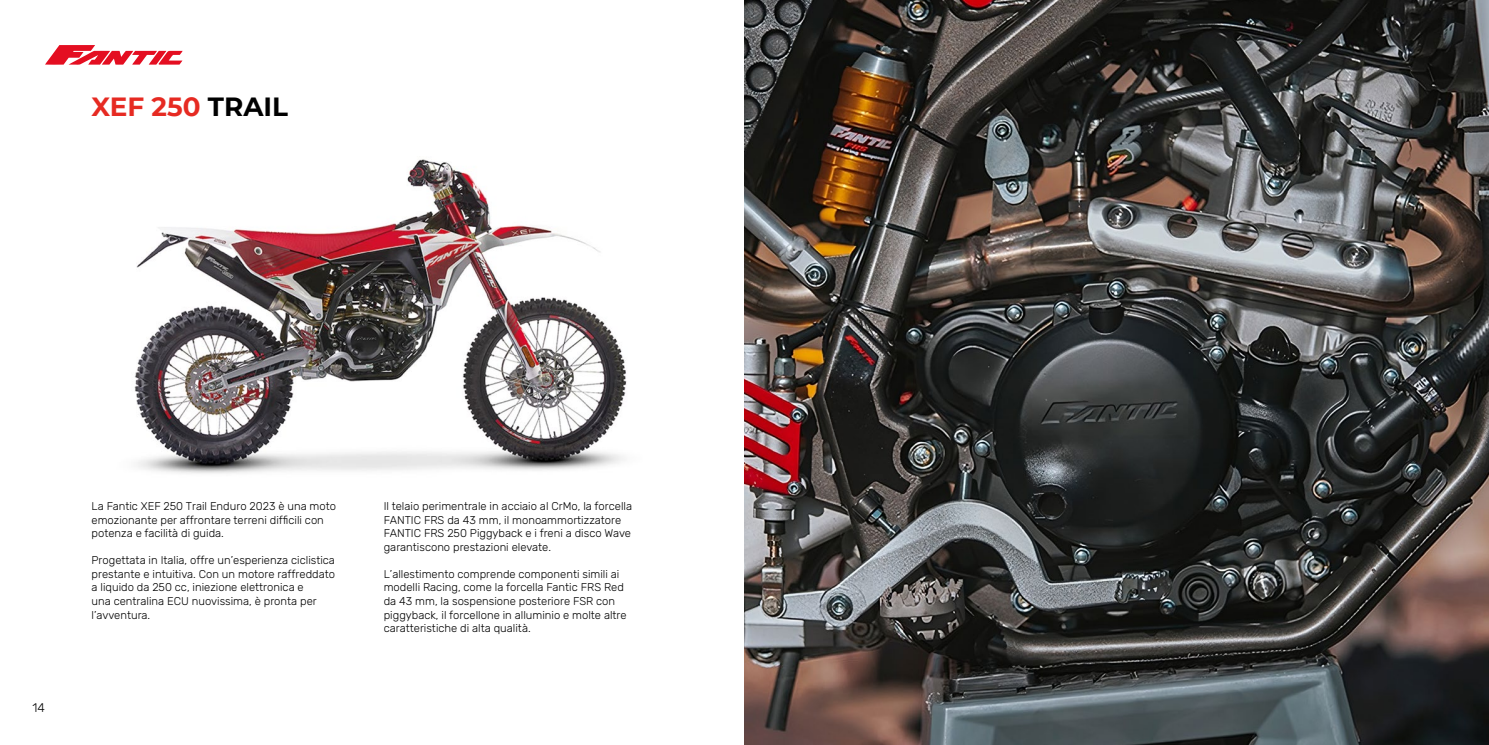
<style>
.page{position:relative;width:1489px;height:745px;background:#fff}
.page>*{position:absolute;margin:0;border:0;box-sizing:border-box;transform-origin:0 0}
.t1{font:700 26.25px "Montserrat";color:#e62a22}
.t2{font:300 12.5px "Rubik";color:#000}
.t3{font:300 11.25px/13.5px "Rubik";color:#000}
.s1{color:#000}
</style>
<div class="page">
<svg style="left:45px;top:45px;width:138px;height:20px"></svg>
<img style="left:134px;top:159px;width:493px;height:315px">
<img style="left:744px;top:0;width:744px;height:744px">
<h1 class="t1" style="left:92px;top:87px;width:198px">XEF 250 <span class="s1">TRAIL</span></h1>
<p class="t2" style="left:33px;top:699px;width:14px">14</p>
<p class="t3" style="left:92px;top:499px;width:246px">La Fantic XEF 250 Trail Enduro 2023 è una moto emozionante per affrontare terreni difficili con potenza e facilità di guida.</p>
<p class="t3" style="left:92px;top:553px;width:245px">Progettata in Italia, offre un’esperienza ciclistica prestante e intuitiva. Con un motore raffreddato a liquido da 250 cc, iniezione elettronica e<br>una centralina ECU nuovissima, è pronta per l’avventura.</p>
<p class="t3" style="left:384px;top:499px;width:250px">Il telaio perimentrale in acciaio al CrMo, la forcella FANTIC FRS da 43 mm, il monoammortizzatore FANTIC FRS 250 Piggyback e i freni a disco Wave garantiscono prestazioni elevate.</p>
<p class="t3" style="left:384px;top:567px;width:244px">L’allestimento comprende componenti simili ai modelli Racing, come la forcella Fantic FRS Red da 43 mm, la sospensione posteriore FSR con piggyback, il forcellone in alluminio e molte altre caratteristiche di alta qualità.</p>
</div>
